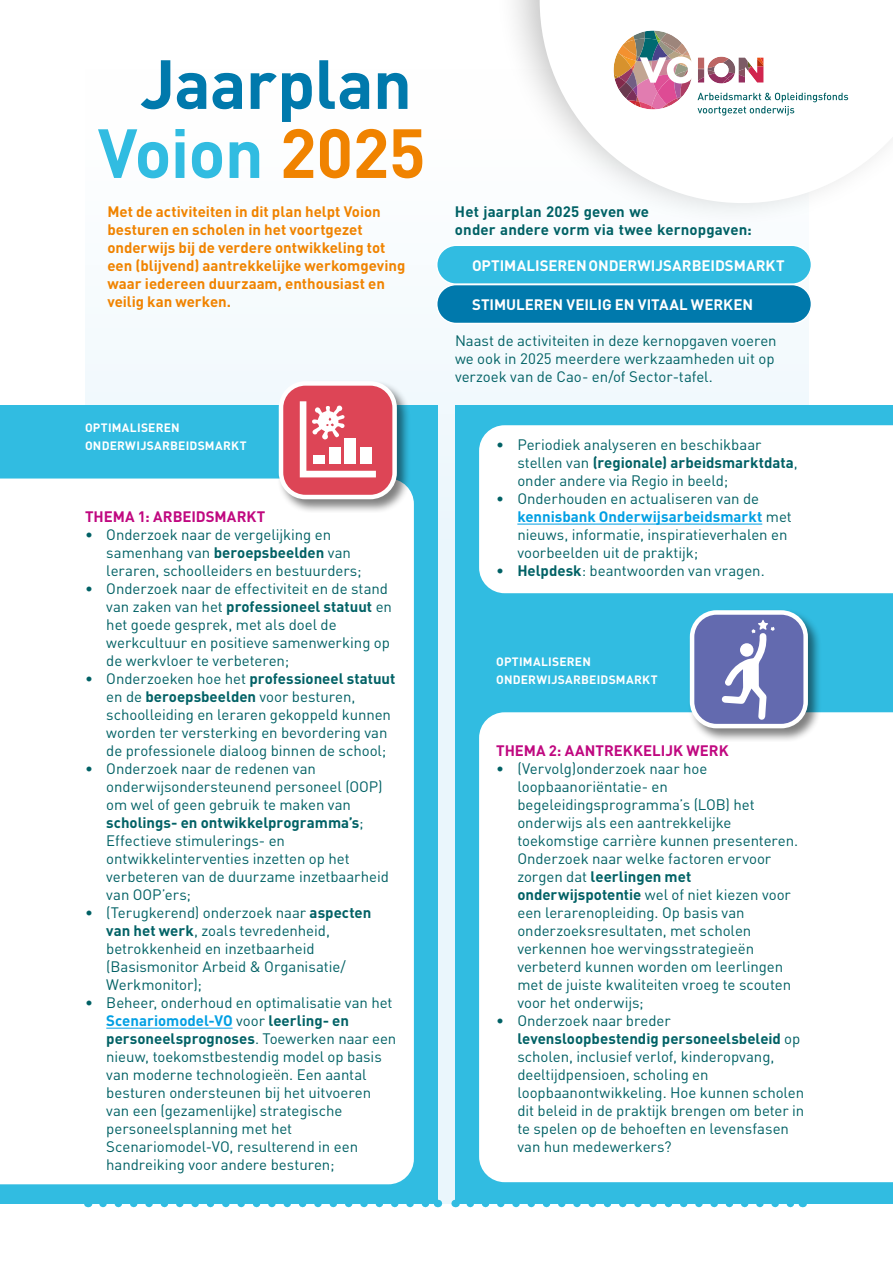
<style>
.page{position:relative;width:893px;height:1263px;background:#fff}
.page>*{position:absolute;margin:0;border:0;box-sizing:border-box;transform-origin:0 0}
.t1{font:700 68.4px/69px "DIN";letter-spacing:-.015em;color:#0079ac;text-align:center}
.t2{font:15px/18px "DIN";letter-spacing:-.005em;color:#006165}
.t3{font:700 15px/18px "DIN";color:#f08300}
.t4{font:700 15px "DIN";color:#fff}
.t5{font:700 15px/18px "DIN";letter-spacing:.01em;color:#006165}
.t6{font:700 15px "DIN";color:#c00880}
.t7{font:700 12px/18px "DIN";letter-spacing:.02em;color:#fff}
.s1{color:#31bce1}
.s2{color:#f08300}
.s3{font-weight:700}
.s4{font-weight:700;color:#009fe3}
</style>
<div class="page">
<div style="left:85px;top:69px;width:724px;height:1134px;background:linear-gradient(to right,#fafdfe,#f3fafd)"></div>
<div style="left:437px;top:245px;width:374px;height:39px;background:#31bce1;border-radius:19px"></div>
<div style="left:436px;top:244px;width:376px;height:41px;border:2px solid #fff;border-radius:19px"></div>
<div style="left:437px;top:285px;width:374px;height:38px;background:#0079ac;border-radius:19px"></div>
<div style="left:436px;top:284px;width:376px;height:40px;border:2px solid #fff;border-radius:19px"></div>
<div style="left:455px;top:405px;width:438px;height:798px;background:#31bce1"></div>
<div style="left:0;top:405px;width:438px;height:798px;background:#31bce1"></div>
<div style="left:0;top:478px;width:414px;height:706px;background:#fff"></div>
<div style="left:479px;top:425px;width:414px;height:168px;background:#fff"></div>
<div style="left:479px;top:712px;width:414px;height:470px;background:#fff"></div>
<div style="left:277px;top:379px;width:134px;height:134px;background:#000;opacity:.5"></div>
<div style="left:281px;top:383px;width:114px;height:114px;background:#dd4556;border-radius:24px"></div>
<div style="left:279px;top:381px;width:118px;height:118px;border:4px solid #fff;border-radius:24px"></div>
<svg style="left:300px;top:401px;width:76px;height:76px"></svg>
<div style="left:345px;top:438px;width:11px;height:26px;background:#fff"></div>
<div style="left:329px;top:447px;width:11px;height:17px;background:#fff"></div>
<div style="left:360px;top:447px;width:11px;height:17px;background:#fff"></div>
<div style="left:313px;top:455px;width:11px;height:9px;background:#fff"></div>
<div style="left:688px;top:608px;width:134px;height:134px;background:#000;opacity:.5"></div>
<div style="left:692px;top:612px;width:114px;height:114px;background:#636aaf;border-radius:24px"></div>
<div style="left:690px;top:610px;width:118px;height:118px;border:4px solid #fff;border-radius:24px"></div>
<svg style="left:722px;top:620px;width:53px;height:100px"></svg>
<hr style="left:106px;top:1028px;width:127px;height:1px;background:#009fe3">
<hr style="left:517px;top:524px;width:245px;height:1px;background:#009fe3">
<svg style="left:103px;top:1203px;width:327px;height:4px"></svg>
<svg style="left:470px;top:1203px;width:325px;height:4px"></svg>
<div style="left:494px;top:0;width:399px;height:228px;background:#000;opacity:.25"></div>
<svg style="left:540px;top:0;width:353px;height:203px"></svg>
<svg style="left:614px;top:31px;width:234px;height:85px"></svg>
<h1 class="t1" style="left:98px;top:47px;width:329px">Jaarplan<br><span class="s1">Voion</span> <span class="s2">2025</span></h1>
<p class="t3" style="left:107px;top:201px;width:300px">Met de activiteiten in dit plan helpt Voion besturen en scholen in het voortgezet onderwijs bij de verdere ontwikkeling tot een (blijvend) aantrekkelijke werkomgeving waar iedereen duurzaam, enthousiast en veilig kan werken.</p>
<p class="t5" style="left:455px;top:201px;width:298px">Het jaarplan 2025 geven we<br>onder andere vorm via twee kernopgaven:</p>
<p class="t4" style="left:472px;top:255px;width:314px">OPTIMALISERENONDERWIJSARBEIDSMARKT</p>
<p class="t4" style="left:472px;top:294px;width:283px">STIMULEREN VEILIG EN VITAAL WERKEN</p>
<p class="t2" style="left:455px;top:331px;width:323px">Naast de activiteiten in deze kernopgaven voeren we ook in 2025 meerdere werkzaamheden uit op verzoek van de Cao- en/of Sector-tafel.</p>
<p class="t7" style="left:85px;top:418px;width:163px">OPTIMALISEREN<br>ONDERWIJSARBEIDSMARKT</p>
<p class="t6" style="left:85px;top:507px;width:182px">THEMA 1: ARBEIDSMARKT</p>
<p class="t2" style="left:106px;top:525px;width:257px;text-indent:-21px">• Onderzoek naar de vergelijking en samenhang van <span class="s3">beroepsbeelden</span> van leraren, schoolleiders en bestuurders;</p>
<p class="t2" style="left:106px;top:579px;width:287px;text-indent:-21px">• Onderzoek naar de effectiviteit en de stand van zaken van het <span class="s3">professioneel statuut</span> en het goede gesprek, met als doel de werkcultuur en positieve samenwerking op de werkvloer te verbeteren;</p>
<p class="t2" style="left:106px;top:669px;width:291px;text-indent:-21px">• Onderzoeken hoe het <span class="s3">professioneel statuut </span>en de <span class="s3">beroepsbeelden</span> voor besturen, schoolleiding en leraren gekoppeld kunnen worden ter versterking en bevordering van de professionele dialoog binnen de school;</p>
<p class="t2" style="left:106px;top:759px;width:284px;text-indent:-21px">• Onderzoek naar de redenen van onderwijsondersteunend personeel (OOP) om wel of geen gebruik te maken van <span class="s3">scholings- en ontwikkelprogramma’s</span>; Effectieve stimulerings- en ontwikkelinterventies inzetten op het verbeteren van de duurzame inzetbaarheid van OOP’ers;</p>
<p class="t2" style="left:106px;top:903px;width:267px;text-indent:-21px">• (Terugkerend) onderzoek naar <span class="s3">aspecten van het werk</span>, zoals tevredenheid, betrokkenheid en inzetbaarheid (Basismonitor Arbeid &amp; Organisatie/<br>Werkmonitor);</p>
<p class="t2" style="left:106px;top:993px;width:292px;text-indent:-21px">• Beheer, onderhoud en optimalisatie van het <span class="s4">Scenariomodel-VO</span> voor <span class="s3">leerling- en personeelsprognoses</span>. Toewerken naar een nieuw, toekomstbestendig model op basis van moderne technologieën. Een aantal besturen ondersteunen bij het uitvoeren van een (gezamenlijke) strategische personeelsplanning met het Scenariomodel-VO, resulterend in een handreiking voor andere besturen;</p>
<p class="t2" style="left:517px;top:435px;width:282px;text-indent:-21px">• Periodiek analyseren en beschikbaar stellen van <span class="s3">(regionale) arbeidsmarktdata</span>, onder andere via Regio in beeld;</p>
<p class="t2" style="left:517px;top:489px;width:276px;text-indent:-21px">• Onderhouden en actualiseren van de <span class="s4">kennisbank Onderwijsarbeidsmarkt</span> met nieuws, informatie, inspiratieverhalen en voorbeelden uit de praktijk;</p>
<p class="t2" style="left:496px;top:561px;width:270px">• <span class="s3">Helpdesk</span>: beantwoorden van vragen.</p>
<p class="t7" style="left:496px;top:652px;width:163px">OPTIMALISEREN<br>ONDERWIJSARBEIDSMARKT</p>
<p class="t6" style="left:496px;top:741px;width:234px">THEMA 2: AANTREKKELIJK WERK</p>
<p class="t2" style="left:517px;top:759px;width:282px;text-indent:-21px">• (Vervolg)onderzoek naar hoe loopbaanoriëntatie- en begeleidingsprogramma’s (LOB) het onderwijs als een aantrekkelijke toekomstige carrière kunnen presenteren.<br>Onderzoek naar welke factoren ervoor zorgen dat <span class="s3">leerlingen met onderwijspotentie</span> wel of niet kiezen voor een lerarenopleiding. Op basis van onderzoeksresultaten, met scholen verkennen hoe wervingsstrategieën verbeterd kunnen worden om leerlingen met de juiste kwaliteiten vroeg te scouten voor het onderwijs;</p>
<p class="t2" style="left:517px;top:1011px;width:288px;text-indent:-21px">• Onderzoek naar breder <span class="s3">levensloopbestendig personeelsbeleid</span> op scholen, inclusief verlof, kinderopvang, deeltijdpensioen, scholing en loopbaanontwikkeling. Hoe kunnen scholen dit beleid in de praktijk brengen om beter in te spelen op de behoeften en levensfasen van hun medewerkers?</p>
</div>
